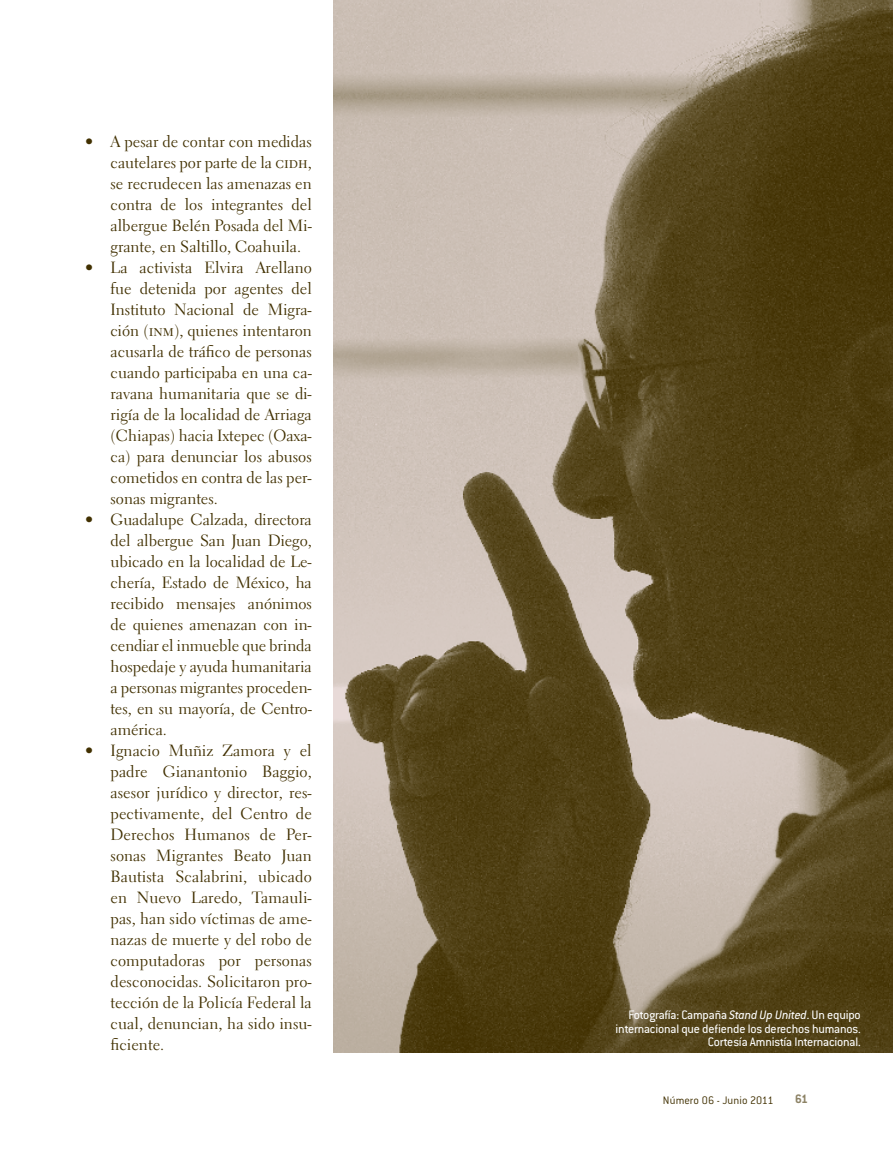
<style>
.page{position:relative;width:893px;height:1170px;background:#fff}
.page>*{position:absolute;margin:0;border:0;box-sizing:border-box;transform-origin:0 0}
.t1{font:16.2px/21px "Electra LT Std";color:#413000;text-align:justify}
.t2{font:13.5px/13.5px "Conduit ITC Std";letter-spacing:-.01em;color:#fff;text-align:right}
.t3{font:700 13.5px "Conduit ITC Std";color:#8d8366}
.t4{font:300 12px "Conduit ITC Std";letter-spacing:.02em;color:#413000}
.s1{font-style:italic}
</style>
<div class="page">
<img style="left:333px;top:0;width:560px;height:1052px">
<p class="t1" style="left:111px;top:131px;width:203px;text-indent:-26px">• A pesar de contar con medidas cautelares por parte de la cidh, se recrudecen las amenazas en contra de los integrantes del albergue Belén Posada del Mi&shy;grante, en Saltillo, Coahuila.</p>
<p class="t1" style="left:111px;top:257px;width:203px;text-indent:-26px">• La activista Elvira Arellano fue detenida por agentes del Instituto Nacional de Migra&shy;ción (inm), quienes intentaron acusarla de tráfico de personas cuando participaba en una ca&shy;ravana humanitaria que se di&shy;rigía de la localidad de Arriaga (Chiapas) hacia Ixtepec (Oaxa&shy;ca) para denunciar los abusos cometidos en contra de las per&shy;sonas migrantes.</p>
<p class="t1" style="left:111px;top:509px;width:203px;text-indent:-26px">• Guadalupe Calzada, directora del albergue San Juan Diego, ubicado en la localidad de Le&shy;chería, Estado de México, ha recibido mensajes anónimos de quienes amenazan con in&shy;cendiar el inmueble que brinda hospedaje y ayuda humanitaria a personas migrantes proceden&shy;tes, en su mayoría, de Centro&shy;américa.</p>
<p class="t1" style="left:111px;top:740px;width:203px;text-indent:-26px">• Ignacio Muñiz Zamora y el padre Gianantonio Baggio, asesor jurídico y director, res&shy;pectivamente, del Centro de Derechos Humanos de Per&shy;sonas Migrantes Beato Juan Bautista Scalabrini, ubicado en Nuevo Laredo, Tamauli&shy;pas, han sido víctimas de ame&shy;nazas de muerte y del robo de computadoras por personas desconocidas. Solicitaron pro&shy;tección de la Policía Federal la cual, denuncian, ha sido insu&shy;ficiente.</p>
<p class="t2" style="left:616px;top:1007px;width:247px">Fotografía: Campaña <span class="s1">Stand Up United</span>. Un equipo internacional que defiende los derechos humanos.<br>Cortesía Amnistía Internacional.</p>
<p class="t4" style="left:663px;top:1092px;width:112px">Número 06 - Junio 2011</p>
<p class="t3" style="left:795px;top:1090px;width:14px">61</p>
</div>
